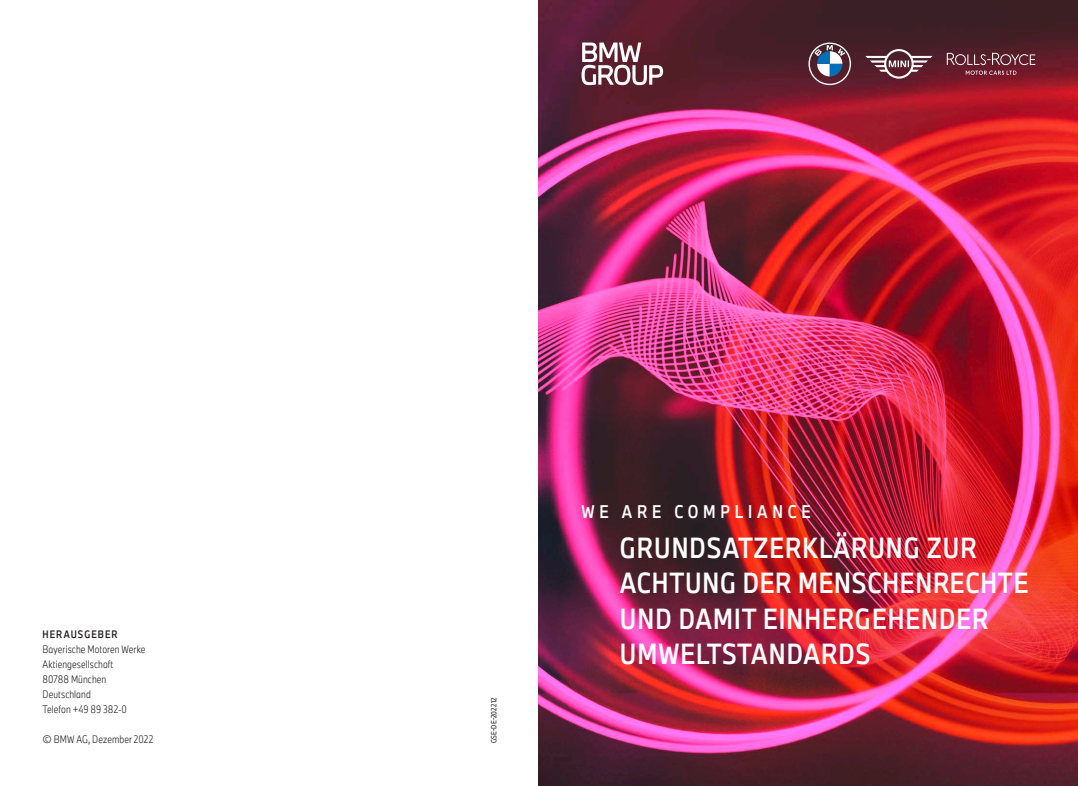
<style>
.page{position:relative;width:1078px;height:786px;background:#fff}
.page>*{position:absolute;margin:0;border:0;box-sizing:border-box;transform-origin:0 0}
.copy_10_12{font:500 27px/35px "BMW Group TN Condensed Pro TT";letter-spacing:.04em;color:#fff}
.t1{font:500 17px "BMW Group TN Condensed Pro TT";letter-spacing:.28em;color:#fff}
.copy_10_12-2{font:300 10px "BMW Group TN Condensed Pro TT";letter-spacing:.005em;color:#231f20}
.copy_10_12-3{font:500 10px "BMW Group TN Condensed Pro TT";letter-spacing:.105em;color:#231f20}
.copy_10_12-4{font:7px "BMW Group TN Condensed Pro TT";letter-spacing:.015em;color:#231f20}
</style>
<div class="page">
<img style="left:539px;top:0;width:538px;height:785px">
<svg style="left:581px;top:43px;width:82px;height:42px"></svg>
<svg style="left:808px;top:43px;width:42px;height:42px"></svg>
<svg style="left:865px;top:49px;width:67px;height:30px;background:#7a505a"></svg>
<svg style="left:946px;top:53px;width:89px;height:22px;background:#7b3f4b"></svg>
<p class="copy_10_12-3" style="left:43px;top:627px;width:76px">HERAUSGEBER</p>
<p class="copy_10_12-2" style="left:43px;top:642px;width:104px">Bayerische Motoren Werke</p>
<p class="copy_10_12-2" style="left:43px;top:657px;width:72px">Aktiengesellschaft</p>
<p class="copy_10_12-2" style="left:43px;top:672px;width:65px">80788 München</p>
<p class="copy_10_12-2" style="left:43px;top:687px;width:50px">Deutschland</p>
<p class="copy_10_12-2" style="left:43px;top:702px;width:86px">Telefon +49 89 382-0</p>
<p class="copy_10_12-2" style="left:43px;top:732px;width:112px">© BMW AG, Dezember 2022</p>
<p class="copy_10_12-4" style="left:489px;top:743px;width:47px;rotate:-90deg">GSE-DE-202212</p>
<p class="t1" style="left:581px;top:499px;width:230px">WE ARE COMPLIANCE</p>
<p class="copy_10_12" style="left:619px;top:529px;width:358px">GRUNDSATZERKLÄRUNG ZUR</p>
<p class="copy_10_12" style="left:619px;top:564px;width:410px">ACHTUNG DER MENSCHENRECHTE</p>
<p class="copy_10_12" style="left:619px;top:599px;width:370px">UND DAMIT EINHERGEHENDER<br>UMWELTSTANDARDS</p>
</div>
